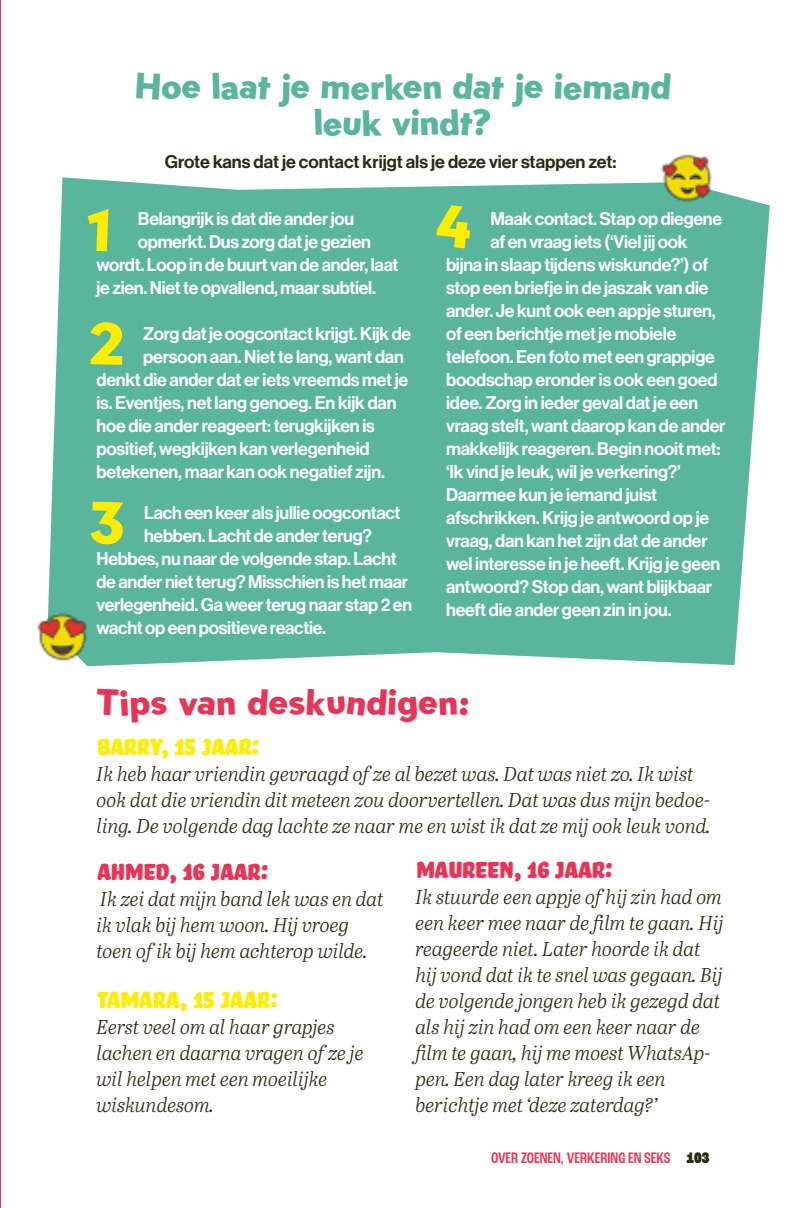
<style>
.page{position:relative;width:806px;height:1208px;background:#fff}
.page>*{position:absolute;margin:0;border:0;box-sizing:border-box;transform-origin:0 0}
.t1{font:58px "Gambado Sans";color:#ffed00}
._04_Kaderkop_sans{font:36px/36px "Gambado Sans Forte";letter-spacing:-.01em;color:#59b69c;text-align:center}
.t2{font:36px "Gambado Sans Forte";color:#e73457}
._05_Verhaal_kop{font:30px "Bello Caps Pro";letter-spacing:-.01em;color:#e73457}
._05_Verhaal_kop-2{font:30px "Bello Caps Pro";letter-spacing:-.01em;color:#ffed00}
._05_Verhaal_plat{font:italic 20px/26px "Abril Text Lt";letter-spacing:-.01em;color:#2f2912}
.t3{font:18px "N Haas Grotesk DS Pro 65 Md";letter-spacing:-.01em;color:#fff}
._04_Kadertekst{font:18px "N Haas Grotesk DS Pro 65 Md";color:#2f2912}
.t4{font:500 condensed 16px "Roc Grotesk";color:#e73457}
.s1{font-weight:900;color:#2f2912}
</style>
<div class="page">
<hr style="left:0;top:0;width:1px;height:1208px;background:#e73457">
<div style="left:48px;top:177px;width:721px;height:489px;background:#59b69c"></div>
<img style="left:655px;top:145px;width:64px;height:64px;border-radius:32px">
<img style="left:37px;top:607px;width:52px;height:58px">
<p class="_04_Kaderkop_sans" style="left:134px;top:68px;width:538px">Hoe laat je merken dat je iemand leuk vindt?</p>
<p class="_04_Kadertekst" style="left:165px;top:151px;width:453px">Grote kans dat je contact krijgt als je deze vier stappen zet:</p>
<p class="t1" style="left:87px;top:195px;width:25px">1</p>
<p class="t3" style="left:138px;top:208px;width:218px">Belangrijk is dat die ander jou</p>
<p class="t3" style="left:138px;top:231px;width:234px">opmerkt. Dus zorg dat je gezien</p>
<p class="t3" style="left:96px;top:254px;width:303px">wordt. Loop in de buurt van de ander, laat</p>
<p class="t3" style="left:96px;top:277px;width:281px">je zien. Niet te opvallend, maar subtiel.</p>
<p class="t3" style="left:143px;top:323px;width:269px">Zorg dat je oogcontact krijgt. Kijk de</p>
<p class="t3" style="left:143px;top:346px;width:262px">persoon aan. Niet te lang, want dan</p>
<p class="t3" style="left:96px;top:369px;width:313px">denkt die ander dat er iets vreemds met je</p>
<p class="t3" style="left:96px;top:392px;width:301px">is. Eventjes, net lang genoeg. En kijk dan</p>
<p class="t3" style="left:96px;top:415px;width:280px">hoe die ander reageert: terugkijken is</p>
<p class="t3" style="left:96px;top:438px;width:274px">positief, wegkijken kan verlegenheid</p>
<p class="t3" style="left:96px;top:461px;width:290px">betekenen, maar kan ook negatief zijn.</p>
<p class="t3" style="left:144px;top:502px;width:258px">Lach een keer als jullie oogcontact</p>
<p class="t3" style="left:144px;top:525px;width:229px">hebben. Lacht de ander terug?</p>
<p class="t3" style="left:96px;top:548px;width:301px">Hebbes, nu naar de volgende stap. Lacht</p>
<p class="t3" style="left:96px;top:571px;width:313px">de ander niet terug? Misschien is het maar</p>
<p class="t3" style="left:96px;top:594px;width:317px">verlegenheid. Ga weer terug naar stap 2 en</p>
<p class="t3" style="left:96px;top:617px;width:231px">wacht op een positieve reactie.</p>
<p class="t1" style="left:89px;top:308px;width:37px">2</p>
<p class="t1" style="left:90px;top:487px;width:37px">3</p>
<p class="t1" style="left:435px;top:192px;width:38px">4</p>
<p class="t3" style="left:490px;top:208px;width:233px">Maak contact. Stap op diegene</p>
<p class="t3" style="left:490px;top:231px;width:198px">af en vraag iets (‘Viel jij ook</p>
<p class="t3" style="left:446px;top:254px;width:263px">bijna in slaap tijdens wiskunde?’) of</p>
<p class="t3" style="left:446px;top:277px;width:264px">stop een briefje in de jaszak van die</p>
<p class="t3" style="left:446px;top:300px;width:271px">ander. Je kunt ook een appje sturen,</p>
<p class="t3" style="left:446px;top:323px;width:231px">of een berichtje met je mobiele</p>
<p class="t3" style="left:446px;top:346px;width:270px">telefoon. Een foto met een grappige</p>
<p class="t3" style="left:446px;top:369px;width:273px">boodschap eronder is ook een goed</p>
<p class="t3" style="left:446px;top:392px;width:253px">idee. Zorg in ieder geval dat je een</p>
<p class="t3" style="left:446px;top:415px;width:281px">vraag stelt, want daarop kan de ander</p>
<p class="t3" style="left:446px;top:438px;width:276px">makkelijk reageren. Begin nooit met:</p>
<p class="t3" style="left:446px;top:461px;width:236px">‘Ik vind je leuk, wil je verkering?’</p>
<p class="t3" style="left:446px;top:484px;width:212px">Daarmee kun je iemand juist</p>
<p class="t3" style="left:446px;top:507px;width:264px">afschrikken. Krijg je antwoord op je</p>
<p class="t3" style="left:446px;top:530px;width:263px">vraag, dan kan het zijn dat de ander</p>
<p class="t3" style="left:446px;top:553px;width:275px">wel interesse in je heeft. Krijg je geen</p>
<p class="t3" style="left:446px;top:576px;width:267px">antwoord? Stop dan, want blijkbaar</p>
<p class="t3" style="left:446px;top:599px;width:227px">heeft die ander geen zin in jou.</p>
<p class="t2" style="left:96px;top:678px;width:373px">Tips van deskundigen:</p>
<p class="_05_Verhaal_kop-2" style="left:96px;top:728px;width:164px">Barry, 15 jaar:</p>
<p class="_05_Verhaal_plat" style="left:96px;top:760px;width:615px">Ik heb haar vriendin gevraagd of ze al bezet was. Dat was niet zo. Ik wist ook dat die vriendin dit meteen zou doorvertellen. Dat was dus mijn bedoe&shy;ling. De volgende dag lachte ze naar me en wist ik dat ze mij ook leuk vond.</p>
<p class="_05_Verhaal_kop" style="left:96px;top:853px;width:173px">Ahmed, 16 jaar:</p>
<p class="_05_Verhaal_plat" style="left:96px;top:884px;width:288px">Ik zei dat mijn band lek was en dat ik vlak bij hem woon. Hij vroeg toen of ik bij hem achterop wilde.</p>
<p class="_05_Verhaal_kop-2" style="left:96px;top:981px;width:183px">Tamara, 15 jaar:</p>
<p class="_05_Verhaal_plat" style="left:96px;top:1012px;width:269px">Eerst veel om al haar grapjes lachen en daarna vragen of ze je wil helpen met een moeilijke wiskundesom.</p>
<p class="_05_Verhaal_kop" style="left:415px;top:851px;width:199px">Maureen, 16 jaar:</p>
<p class="_05_Verhaal_plat" style="left:415px;top:883px;width:309px">Ik stuurde een appje of hij zin had om een keer mee naar de film te gaan. Hij reageerde niet. Later hoorde ik dat hij vond dat ik te snel was gegaan. Bij de volgende jongen heb ik gezegd dat als hij zin had om een keer naar de film te gaan, hij me moest WhatsAp&shy;pen. Een dag later kreeg ik een berichtje met ‘deze zaterdag?’</p>
<p class="t4" style="left:490px;top:1148px;width:220px">OVER ZOENEN, VERKERING EN SEKS <span class="s1">103</span></p>
</div>
